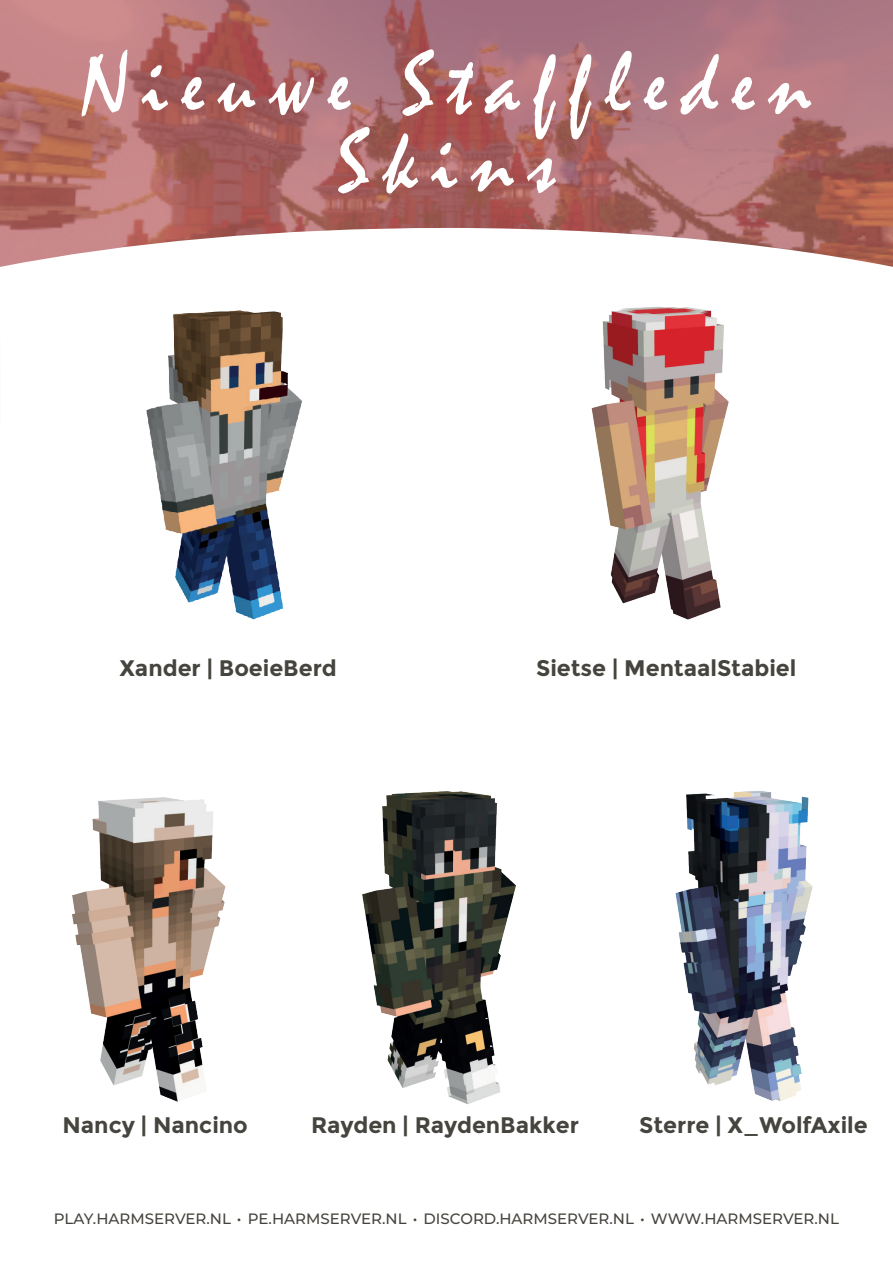
<style>
.page{position:relative;width:893px;height:1263px;background:#fff}
.page>*{position:absolute;margin:0;border:0;box-sizing:border-box;transform-origin:0 0}
.t1{font:90px/77.6px "Mistral";letter-spacing:.16em;color:#fff;text-align:center}
.t2{font:700 22.5px "Montserrat";color:#46443e}
.t3{font:500 15px "Montserrat";color:#46443e}
</style>
<div class="page">
<svg style="left:0;top:0;width:893px;height:228px;background:#ae6d6e"></svg>
<svg style="left:0;top:228px;width:590px;height:39px"></svg>
<svg style="left:590px;top:228px;width:303px;height:39px"></svg>
<img style="left:146px;top:310px;width:156px;height:310px">
<img style="left:591px;top:306px;width:138px;height:314px">
<img style="left:72px;top:797px;width:154px;height:305px">
<img style="left:362px;top:791px;width:154px;height:313px">
<img style="left:675px;top:790px;width:138px;height:311px">
<h1 class="t1" style="left:81px;top:47px;width:731px">Nieuwe Staffleden<br>Skins</h1>
<p class="t2" style="left:120px;top:654px;width:219px">Xander | BoeieBerd</p>
<p class="t2" style="left:536px;top:655px;width:262px">Sietse | MentaalStabiel</p>
<p class="t2" style="left:63px;top:1112px;width:187px">Nancy | Nancino</p>
<p class="t2" style="left:311px;top:1112px;width:270px">Rayden | RaydenBakker</p>
<p class="t2" style="left:639px;top:1112px;width:230px">Sterre | X_WolfAxile</p>
<p class="t3" style="left:54px;top:1208px;width:787px">PLAY.HARMSERVER.NL • PE.HARMSERVER.NL • DISCORD.HARMSERVER.NL • WWW.HARMSERVER.NL</p>
</div>
